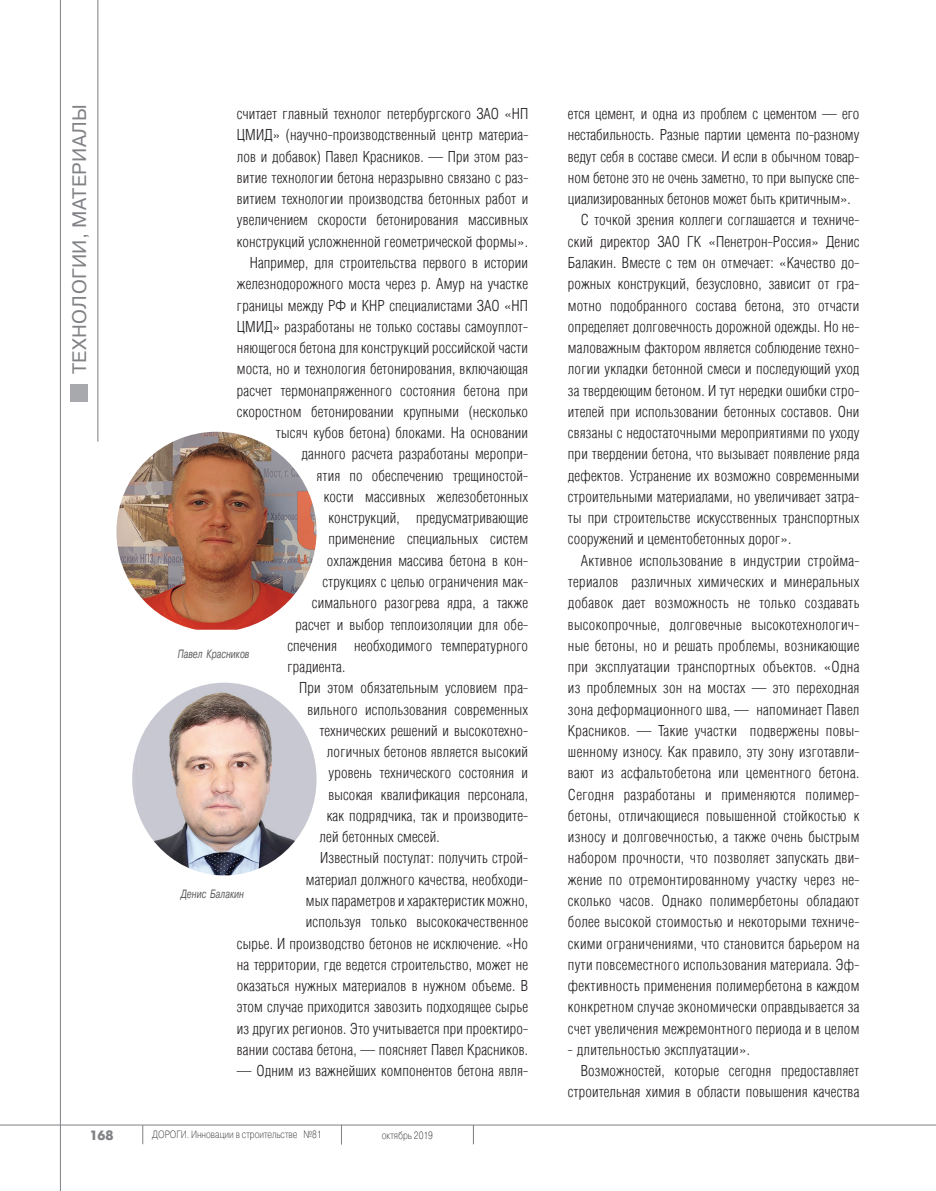
<style>
.page{position:relative;width:936px;height:1191px;background:#fff}
.page>*{position:absolute;margin:0;border:0;box-sizing:border-box;transform-origin:0 0}
.t1{font:19.5px "Pragmatica C";letter-spacing:.02em;color:#808285}
.Основной_текст{font:14.7px/21.3px "AG Letterica Cond L";letter-spacing:.01em;color:#231f20;text-align:justify}
.t2{font:700 13.5px "Futuris C";color:#808285}
.Таблица_название{font:italic 12px "Pragmatica C";color:#57585a;scale:.7 1}
.t3{font:10.5px "Pragmatica Light C";color:#231f20;scale:.8 1}
</style>
<div class="page">
<svg style="left:473px;top:1125px;width:1px;height:19px"></svg>
<hr style="left:0;top:1124px;width:935px;height:1px;background:#808285">
<svg style="left:142px;top:1125px;width:1px;height:19px"></svg>
<svg style="left:341px;top:1124px;width:1px;height:20px"></svg>
<hr style="left:60px;top:0;width:1px;height:1191px;background:#808285">
<div style="left:70px;top:384px;width:18px;height:18px;background:#a8a9ad"></div>
<hr style="left:98px;top:0;width:1px;height:442px;background:#787b7f">
<img style="left:116px;top:432px;width:200px;height:197px">
<img style="left:132px;top:682px;width:184px;height:193px">
<h1 class="t1" style="left:69px;top:374px;width:272px;rotate:-90deg">ТЕХНОЛОГИИ, МАТЕРИАЛЫ</h1>
<p class="Основной_текст" style="left:237px;top:103px;width:293px">считает главный технолог петербургского ЗАО «НП ЦМИД» (научно-производственный центр материа&shy;лов и добавок) Павел Красников. — При этом раз&shy;витие технологии бетона неразрывно связано с раз&shy;витием технологии производства бетонных работ и увеличением скорости бетонирования массивных конструкций усложненной геометрической формы».</p>
<p class="Основной_текст" style="left:250px;top:252px;width:280px">Например, для строительства первого в истории</p>
<p class="Основной_текст" style="left:237px;top:273px;width:293px">железнодорожного моста через р. Амур на участке</p>
<p class="Основной_текст" style="left:237px;top:294px;width:293px">границы между РФ и КНР специалистами ЗАО «НП</p>
<p class="Основной_текст" style="left:237px;top:315px;width:293px">ЦМИД» разработаны не только составы самоуплот-</p>
<p class="Основной_текст" style="left:237px;top:337px;width:293px">няющегося бетона для конструкций российской части</p>
<p class="Основной_текст" style="left:237px;top:358px;width:293px">моста, но и технология бетонирования, включающая</p>
<p class="Основной_текст" style="left:237px;top:379px;width:293px">расчет термонапряженного состояния бетона при</p>
<p class="Основной_текст" style="left:237px;top:401px;width:293px">скоростном бетонировании крупными (несколько</p>
<p class="Основной_текст" style="left:276px;top:422px;width:254px">тысяч кубов бетона) блоками. На основании</p>
<p class="Основной_текст" style="left:301px;top:443px;width:228px">данного расчета разработаны меропри-</p>
<p class="Основной_текст" style="left:316px;top:464px;width:213px">ятия по обеспечению трещиностой-</p>
<p class="Основной_текст" style="left:324px;top:486px;width:206px">кости массивных железобетонных</p>
<p class="Основной_текст" style="left:328px;top:507px;width:201px">конструкций, предусматривающие</p>
<p class="Основной_текст" style="left:328px;top:528px;width:201px">применение специальных систем</p>
<p class="Основной_текст" style="left:327px;top:549px;width:203px">охлаждения массива бетона в кон-</p>
<p class="Основной_текст" style="left:322px;top:571px;width:207px">струкциях с целью ограничения мак-</p>
<p class="Основной_текст" style="left:312px;top:592px;width:218px">симального разогрева ядра, а также</p>
<p class="Основной_текст" style="left:295px;top:613px;width:234px">расчет и выбор теплоизоляции для обе-</p>
<p class="Основной_текст" style="left:287px;top:634px;width:242px">спечения необходимого температурного</p>
<p class="Основной_текст" style="left:287px;top:656px;width:60px">градиента.</p>
<p class="Основной_текст" style="left:299px;top:677px;width:230px">При этом обязательным условием пра-</p>
<p class="Основной_текст" style="left:307px;top:698px;width:222px">вильного использования современных</p>
<p class="Основной_текст" style="left:319px;top:719px;width:210px">технических решений и высокотехно-</p>
<p class="Основной_текст" style="left:327px;top:741px;width:203px">логичных бетонов является высокий</p>
<p class="Основной_текст" style="left:328px;top:762px;width:201px">уровень технического состояния и</p>
<p class="Основной_текст" style="left:328px;top:783px;width:201px">высокая квалификация персонала,</p>
<p class="Основной_текст" style="left:327px;top:804px;width:203px">как подрядчика, так и производите-</p>
<p class="Основной_текст" style="left:319px;top:826px;width:122px">лей бетонных смесей.</p>
<p class="Основной_текст" style="left:237px;top:847px;width:293px;text-align:right">Известный постулат: получить строй-<br>материал должного качества, необходи-<br>мых параметров и характеристик можно,<br>используя только высококачественное<br>сырье. И производство бетонов не исключение. «Но на территории, где ведется строительство, может не оказаться нужных материалов в нужном объеме. В этом случае приходится завозить подходящее сырье из других регионов. Это учитывается при проектиро&shy;вании состава бетона, — поясняет Павел Красников.</p>
<p class="Основной_текст" style="left:237px;top:1060px;width:293px">— Одним из важнейших компонентов бетона явля-</p>
<p class="Таблица_название" style="left:178px;top:647px;width:104px">Павел Красников</p>
<p class="Таблица_название" style="left:181px;top:887px;width:92px">Денис Балакин</p>
<p class="t2" style="left:89px;top:1127px;width:26px">168</p>
<p class="t3" style="left:152px;top:1128px;width:213px">ДОРОГИ. Инновации в строительстве №81</p>
<p class="t3" style="left:382px;top:1129px;width:65px">октябрь 2019</p>
<p class="Основной_текст" style="left:568px;top:103px;width:293px">ется цемент, и одна из проблем с цементом — его нестабильность. Разные партии цемента по-разному ведут себя в составе смеси. И если в обычном товар&shy;ном бетоне это не очень заметно, то при выпуске спе&shy;циализированных бетонов может быть критичным».</p>
<p class="Основной_текст" style="left:568px;top:209px;width:293px;text-indent:13px">С точкой зрения коллеги соглашается и техниче&shy;ский директор ЗАО ГК «Пенетрон-Россия» Денис Балакин. Вместе с тем он отмечает: «Качество до&shy;рожных конструкций, безусловно, зависит от гра&shy;мотно подобранного состава бетона, это отчасти определяет долговечность дорожной одежды. Но не&shy;маловажным фактором является соблюдение техно&shy;логии укладки бетонной смеси и последующий уход за твердеющим бетоном. И тут нередки ошибки стро&shy;ителей при использовании бетонных составов. Они связаны с недостаточными мероприятиями по уходу при твердении бетона, что вызывает появление ряда дефектов. Устранение их возможно современными строительными материалами, но увеличивает затра&shy;ты при строительстве искусственных транспортных сооружений и цементобетонных дорог».</p>
<p class="Основной_текст" style="left:568px;top:549px;width:293px;text-indent:13px">Активное использование в индустрии стройма&shy;териалов различных химических и минеральных добавок дает возможность не только создавать высокопрочные, долговечные высокотехнологич&shy;ные бетоны, но и решать проблемы, возникающие при эксплуатации транспортных объектов. «Одна из проблемных зон на мостах — это переходная зона деформационного шва, — напоминает Павел Красников. — Такие участки подвержены повы&shy;шенному износу. Как правило, эту зону изготавли&shy;вают из асфальтобетона или цементного бетона.<br>Сегодня разработаны и применяются полимер&shy;бетоны, отличающиеся повышенной стойкостью к износу и долговечностью, а также очень быстрым набором прочности, что позволяет запускать дви&shy;жение по отремонтированному участку через не&shy;сколько часов. Однако полимербетоны обладают более высокой стоимостью и некоторыми техниче&shy;скими ограничениями, что становится барьером на пути повсеместного использования материала. Эф&shy;фективность применения полимербетона в каждом конкретном случае экономически оправдывается за счет увеличения межремонтного периода и в целом</p>
<p class="Основной_текст" style="left:568px;top:1038px;width:183px">- длительностью эксплуатации».</p>
<p class="Основной_текст" style="left:568px;top:1060px;width:293px;text-align:right">Возможностей, которые сегодня предоставляет строительная химия в области повышения качества</p>
</div>
